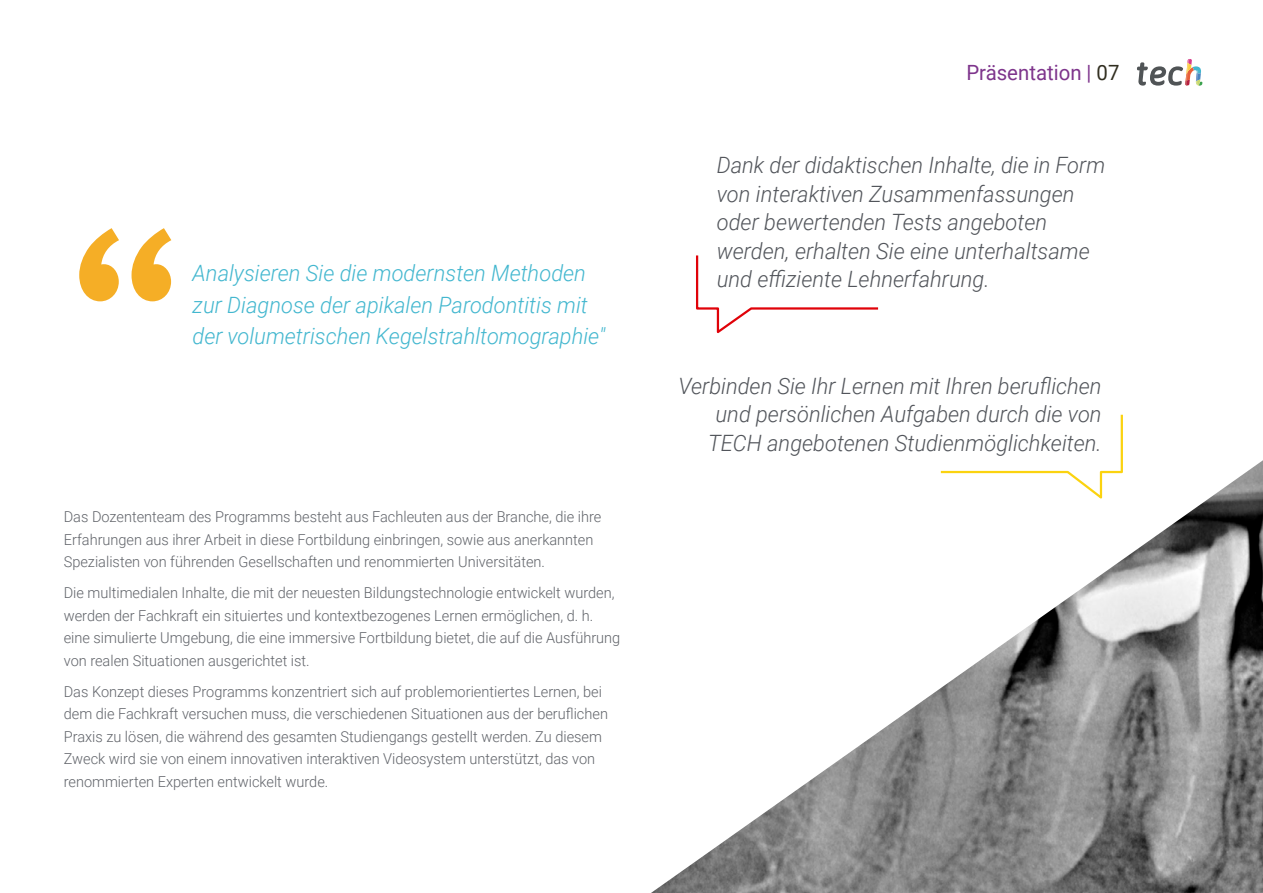
<style>
.page{position:relative;width:1263px;height:893px;background:#fff}
.page>*{position:absolute;margin:0;border:0;box-sizing:border-box;transform-origin:0 0}
.t1{font:italic 300 22.5px/28.5px "Roboto";color:#52555b;text-align:right}
.t2{font:italic 300 22.5px/31.5px "Roboto";color:#43b7cf}
.t3{font:21px "Roboto";color:#7e358c}
.t4{font:300 15px/22.5px "Roboto";color:#61646a}
.s1{color:#312e20}
</style>
<div class="page">
<svg style="left:79px;top:228px;width:92px;height:73px"></svg>
<svg style="left:1120px;top:414px;width:3px;height:46px"></svg>
<svg style="left:696px;top:255px;width:183px;height:78px"></svg>
<svg style="left:1137px;top:59px;width:65px;height:27px"></svg>
<img style="left:651px;top:460px;width:612px;height:433px">
<h1 class="t2" style="left:193px;top:257px;width:414px">Analysieren Sie die modernsten Methoden zur Diagnose der apikalen Parodontitis mit der volumetrischen Kegelstrahltomographie"</h1>
<p class="t4" style="left:64px;top:505px;width:539px">Das Dozententeam des Programms besteht aus Fachleuten aus der Branche, die ihre<br>Erfahrungen aus ihrer Arbeit in diese Fortbildung einbringen, sowie aus anerkannten<br>Spezialisten von führenden Gesellschaften und renommierten Universitäten.</p>
<p class="t4" style="left:64px;top:581px;width:558px">Die multimedialen Inhalte, die mit der neuesten Bildungstechnologie entwickelt wurden, werden der Fachkraft ein situiertes und kontextbezogenes Lernen ermöglichen, d. h. eine simulierte Umgebung, die eine immersive Fortbildung bietet, die auf die Ausführung von realen Situationen ausgerichtet ist.</p>
<p class="t4" style="left:64px;top:679px;width:546px">Das Konzept dieses Programms konzentriert sich auf problemorientiertes Lernen, bei dem die Fachkraft versuchen muss, die verschiedenen Situationen aus der beruflichen Praxis zu lösen, die während des gesamten Studiengangs gestellt werden. Zu diesem Zweck wird sie von einem innovativen interaktiven Videosystem unterstützt, das von renommierten Experten entwickelt wurde.</p>
<h2 class="t3" style="left:966px;top:57px;width:155px">Präsentation | <span class="s1">07</span></h2>
<h1 class="t1" style="left:717px;top:150px;width:390px;text-align:left">Dank der didaktischen Inhalte, die in Form von interaktiven Zusammenfassungen oder bewertenden Tests angeboten werden, erhalten Sie eine unterhaltsame und effiziente Lehnerfahrung.</h1>
<h1 class="t1" style="left:678px;top:371px;width:425px">Verbinden Sie Ihr Lernen mit Ihren beruflichen und persönlichen Aufgaben durch die von<br>TECH angebotenen Studienmöglichkeiten.</h1>
</div>
